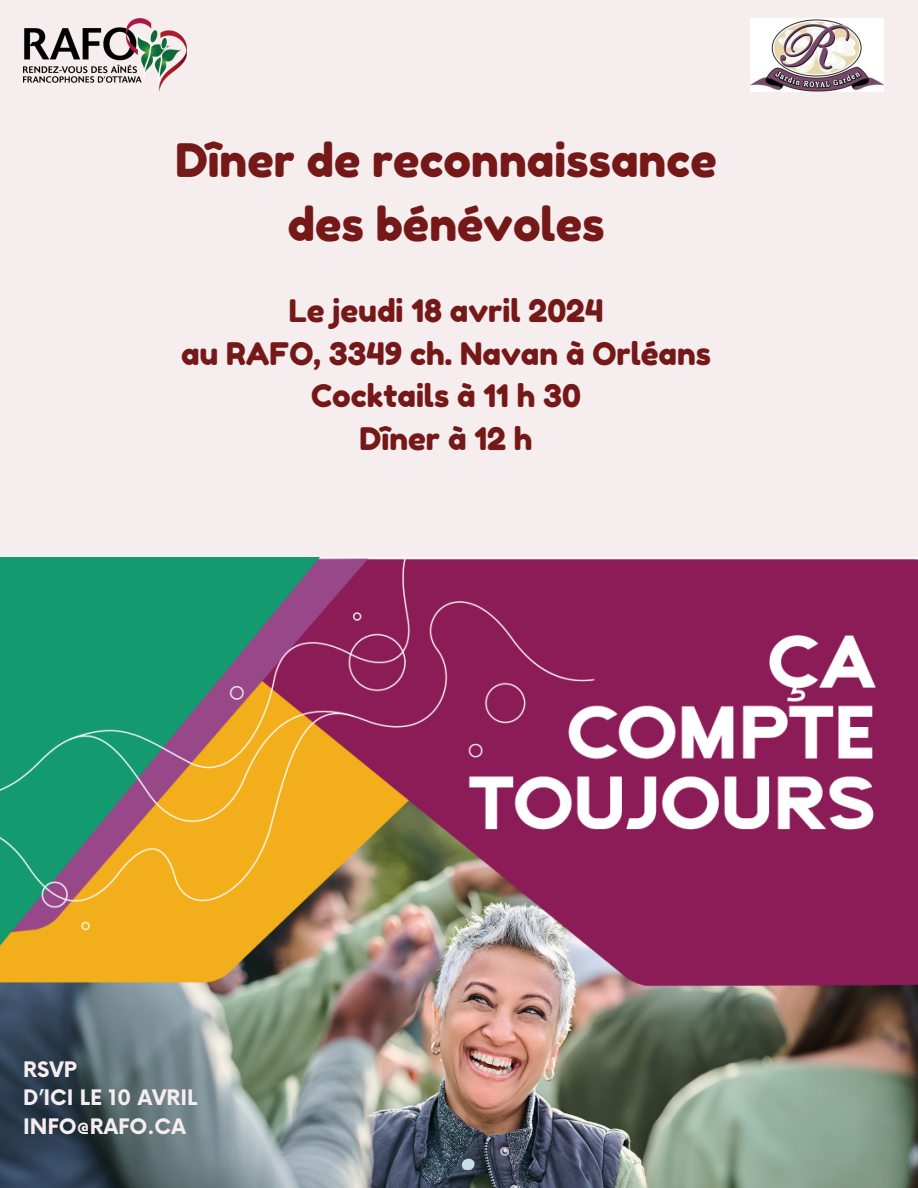
<style>
.page{position:relative;width:918px;height:1188px;background:#fff}
.page>*{position:absolute;margin:0;border:0;box-sizing:border-box;transform-origin:0 0}
.t1{font:46.05px/64.2px "Fredoka One";color:#741818;text-align:center}
.t2{font:31.05px/42.8px "Fredoka One";color:#741818;text-align:center}
.t3{font:700 20.85px "Now";color:#f6edef}
</style>
<div class="page">
<img style="left:0;top:997px;width:918px;height:191px">
<div style="left:0;top:0;width:918px;height:347px;background:#f6edef"></div>
<img style="left:0;top:557px;width:918px;height:440px">
<img style="left:24px;top:19px;width:163px;height:73px">
<div style="left:0;top:347px;width:918px;height:210px;background:#f6edef"></div>
<img style="left:751px;top:19px;width:133px;height:73px">
<p class="t1" style="left:175px;top:127px;width:543px">Dîner de reconnaissance des bénévoles</p>
<p class="t2" style="left:181px;top:289px;width:532px">Le jeudi 18 avril 2024<br>au RAFO, 3349 ch. Navan à Orléans<br>Cocktails à 11 h 30<br>Dîner à 12 h</p>
<p class="t3" style="left:23px;top:1059px;width:55px">RSVP</p>
<p class="t3" style="left:23px;top:1087px;width:176px">D’ICI LE 10 AVRIL</p>
<p class="t3" style="left:23px;top:1115px;width:164px">INFO@RAFO.CA</p>
</div>
